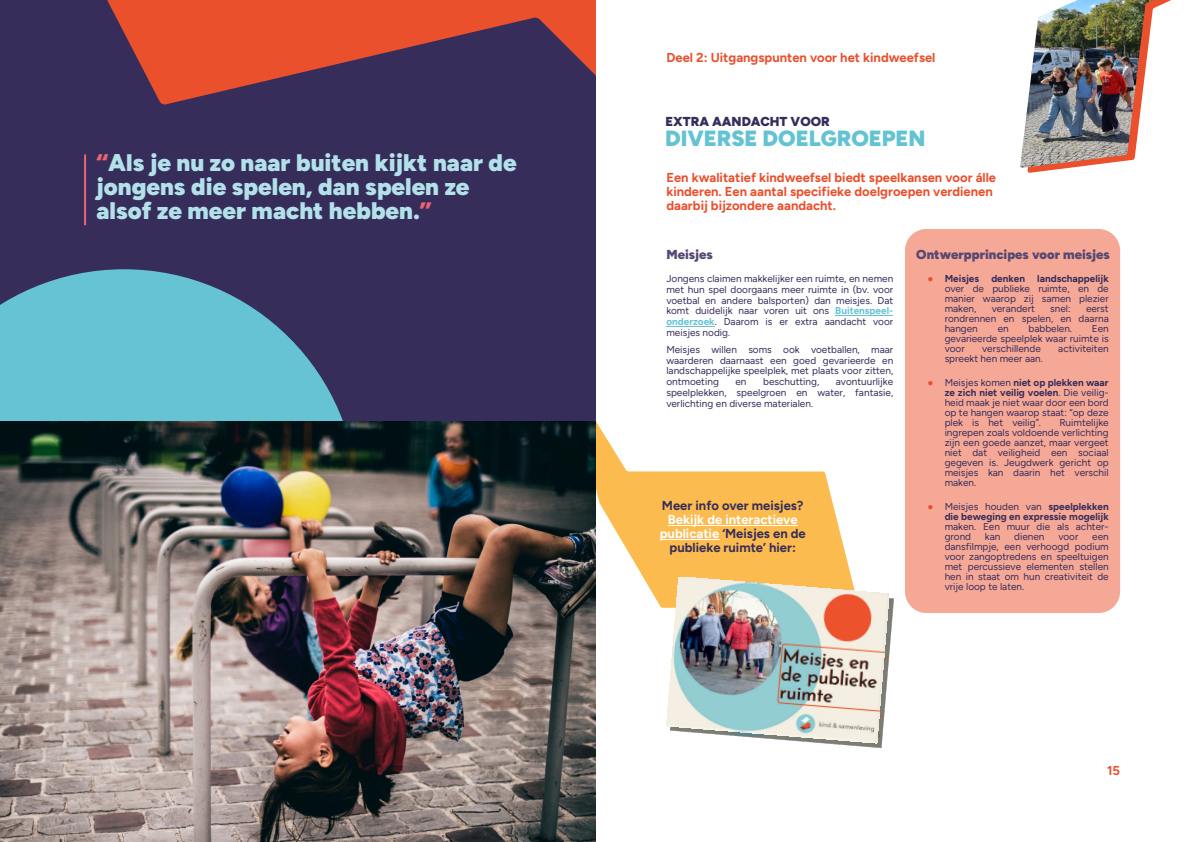
<style>
.page{position:relative;width:1191px;height:842px;background:#fff}
.page>*{position:absolute;margin:0;border:0;box-sizing:border-box;transform-origin:0 0}
.t1{font:900 24px/24px "Figtree";color:#b2e1e9}
.t2{font:900 22px "Figtree";color:#64c3d2}
.t3{font:700 13px/14px "Figtree";color:#eb502d}
.t4{font:700 13px/14px "Figtree";color:#372d5a;text-align:center}
.t5{font:900 13px "Figtree";color:#564972}
.t6{font:900 13px "Figtree";color:#372d5a}
.t7{font:10px/10px "Figtree";color:#372d5a;text-align:justify}
.t8{font:700 10px/10px "Figtree";color:#372d5a;text-align:right}
.s1{color:#ea6473}
.s2{font-weight:700;color:#65c3d4}
.s3{font-family:"Arial";color:#eb502d}
.s4{font-weight:700}
.s5{font-family:"Arial";font-weight:400;color:#eb502d}
.s6{font-weight:400}
.s7{color:#fff}
</style>
<div class="page">
<div style="left:905px;top:229px;width:215px;height:384px;background:#f5a896;border-radius:22px"></div>
<svg style="left:595px;top:388px;width:257px;height:220px"></svg>
<img style="left:820px;top:598px;width:73px;height:149px">
<img style="left:666px;top:577px;width:223px;height:166px">
<hr style="left:668px;top:525px;width:129px;height:1px;background:#fff">
<hr style="left:660px;top:539px;width:59px;height:1px;background:#fff">
<hr style="left:835px;top:315px;width:58px;height:1px;background:#65c3d4">
<hr style="left:666px;top:326px;width:48px;height:1px;background:#65c3d4">
<div style="left:0;top:0;width:595px;height:421px;background:#372d5a"></div>
<svg style="left:0;top:269px;width:343px;height:152px;fill:#65c3d4"></svg>
<svg style="left:107px;top:0;width:488px;height:105px;fill:#eb502d"></svg>
<hr style="left:84px;top:154px;width:2px;height:71px;background:#ea6473">
<svg style="left:1027px;top:168px;width:40px;height:5px"></svg>
<img style="left:1020px;top:0;width:151px;height:168px">
<img style="left:0;top:421px;width:595px;height:421px">
<h1 class="t1" style="left:96px;top:151px;width:422px"><span class="s1">“</span>Als je nu zo naar buiten kĳkt naar de jongens die spelen, dan spelen ze alsof ze meer macht hebben.<span class="s1">”</span></h1>
<h3 class="t3" style="left:666px;top:51px;width:270px">Deel 2: Uitgangspunten voor het kindweefsel</h3>
<h3 class="t6" style="left:665px;top:113px;width:166px">EXTRA AANDACHT VOOR</h3>
<h2 class="t2" style="left:665px;top:125px;width:262px">DIVERSE DOELGROEPEN</h2>
<h3 class="t3" style="left:666px;top:170px;width:331px">Een kwalitatief kindweefsel biedt speelkansen voor álle kinderen. Een aantal specifieke doelgroepen verdienen daarbĳ bĳzondere aandacht.</h3>
<h3 class="t5" style="left:666px;top:247px;width:48px">Meisjes</h3>
<p class="t7" style="left:666px;top:273px;width:228px;line-height:10.8px">Jongens claimen makkelĳker een ruimte, en nemen met hun spel doorgaans meer ruimte in (bv. voor voetbal en andere balsporten) dan meisjes. Dat komt duidelĳk naar voren uit ons <span class="s2">Buitenspeel&shy;onderzoek</span>. Daarom is er extra aandacht voor meisjes nodig.</p>
<p class="t7" style="left:666px;top:344px;width:228px;line-height:10.8px">Meisjes willen soms ook voetballen, maar waarderen daarnaast een goed gevarieerde en landschappelĳke speelplek, met plaats voor zitten, ontmoeting</p>
<h3 class="t5" style="left:916px;top:247px;width:195px">Ontwerpprincipes voor meisjes</h3>
<p class="t7" style="left:944px;top:273px;width:166px;text-indent:-17px"><span class="s3">●</span> <span class="s4">Meisjes denken landschappelĳk </span>over de publieke ruimte, en de manier waarop zĳ samen plezier maken,</p>
<p class="t7" style="left:991px;top:303px;width:45px">verandert</p>
<p class="t7" style="left:1050px;top:303px;width:22px">snel:</p>
<p class="t7" style="left:944px;top:303px;width:166px;text-indent:141px">eerst rondrennen en spelen, en daarna hangen</p>
<p class="t7" style="left:944px;top:323px;width:166px;text-indent:147px">Een gevarieerde speelplek waar ruimte is voor</p>
<p class="t7" style="left:997px;top:323px;width:13px">en</p>
<p class="t7" style="left:1028px;top:323px;width:45px">babbelen.</p>
<p class="t7" style="left:982px;top:343px;width:60px">verschillende</p>
<p class="t7" style="left:1058px;top:343px;width:52px">activiteiten</p>
<p class="t7" style="left:944px;top:353px;width:100px">spreekt hen meer aan.</p>
<p class="t7" style="left:944px;top:377px;width:166px;text-indent:-17px"><span class="s3">●</span> Meisjes komen <span class="s4">niet op plekken waar ze zich niet veilig voelen</span>. Die veilig&shy;heid maak je niet waar door een bord op te hangen waarop staat: “op deze plek is het veilig”.</p>
<p class="t7" style="left:666px;top:376px;width:228px;line-height:10.8px;text-indent:169px">avontuurlĳke speelplekken, speelgroen en water, fantasie, verlichting en diverse materialen.</p>
<p class="t7" style="left:735px;top:377px;width:13px">en</p>
<p class="t7" style="left:763px;top:377px;width:58px">beschutting,</p>
<p class="t7" style="left:944px;top:417px;width:166px;text-indent:115px">Ruimtelĳke ingrepen zoals voldoende verlichting zĳn een goede aanzet, maar vergeet niet dat veiligheid een sociaal gegeven is. Jeugdwerk gericht op meisjes kan daarin het verschil maken.</p>
<p class="t8" style="left:927px;top:502px;width:183px"><span class="s5">●</span> <span class="s6">Meisjes houden van</span> speelplekken die beweging en expressie mogelĳk</p>
<p class="t7" style="left:944px;top:522px;width:166px">maken. Een muur die als achter&shy;grond</p>
<h3 class="t4" style="left:662px;top:499px;width:143px">Meer info over meisjes?</h3>
<h3 class="t4" style="left:660px;top:513px;width:147px"><span class="s7">Bekĳk de interactieve publicatie</span> ‘Meisjes en de publieke ruimte’ hier:</h3>
<p class="t7" style="left:985px;top:532px;width:17px">kan</p>
<p class="t7" style="left:1014px;top:532px;width:32px">dienen</p>
<p class="t7" style="left:1058px;top:532px;width:22px">voor</p>
<p class="t7" style="left:944px;top:532px;width:166px;text-indent:148px">een dansfilmpje, een verhoogd podium voor zangoptredens en speeltuigen met percussieve elementen stellen hen in staat om hun creativiteit de vrĳe loop te laten.</p>
<h3 class="t3" style="left:1107px;top:763px;width:15px">15</h3>
</div>
